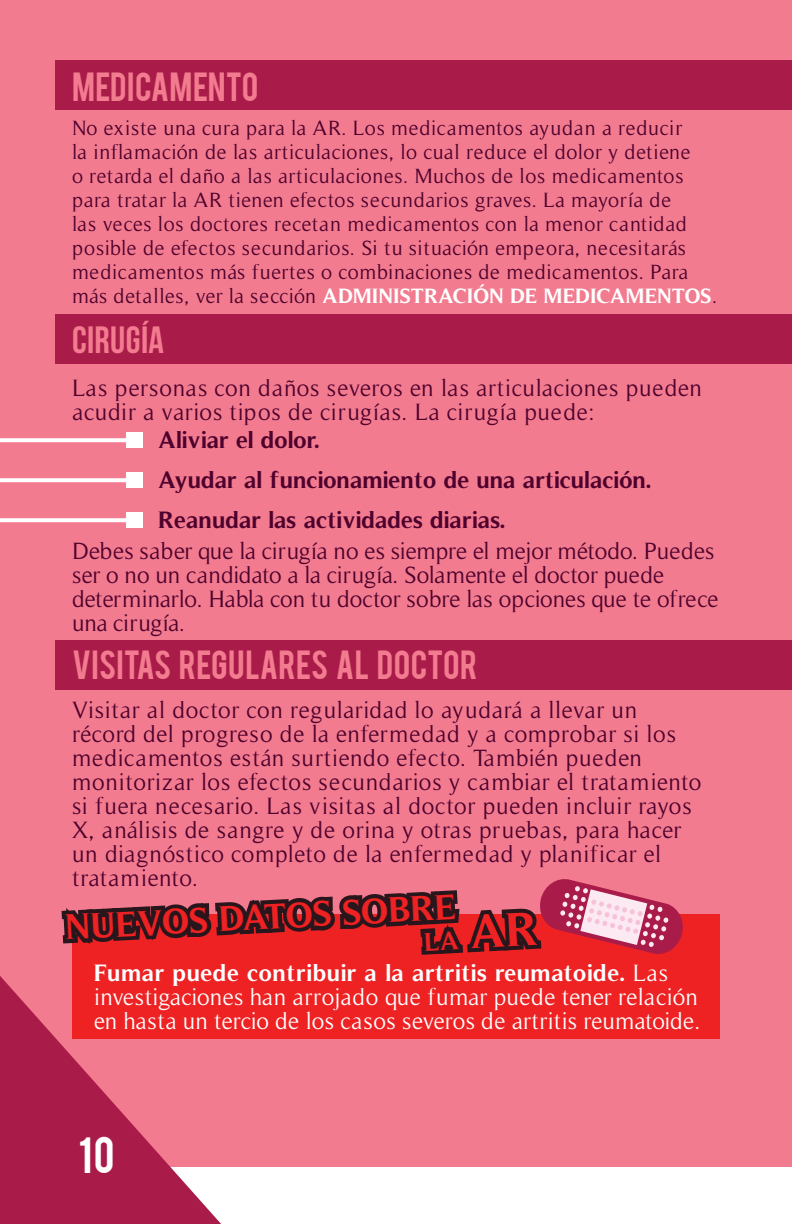
<style>
.page{position:relative;width:792px;height:1224px;background:#f27b8f}
.page>*{position:absolute;margin:0;border:0;box-sizing:border-box;transform-origin:0 0}
.t1{font:40px "Bebas";color:#fff}
.t2{font:38px "Bebas Neue";letter-spacing:.01em;color:#f27b8f}
.t3{font:700 36px "Timeless";color:#ee2123}
.t4{font:32px "Bebas";letter-spacing:.01em;color:#f27b8f}
.t5{font:700 26px "Timeless";color:#ee2123}
.t6{font:24px/24px "Timeless";letter-spacing:.025em;color:#4e012d}
.t7{font:24px/24px "Timeless";color:#4e012d}
.t8{font:24px/24px "Timeless";letter-spacing:.005em;color:#fff}
.t9{font:700 24px "Timeless";color:#4e012d}
.t10{font:21px/24px "Timeless";letter-spacing:.025em;color:#4e012d}
.s1{font-weight:700;color:#fff}
.s2{font-size:48px}
.s3{font-weight:700}
</style>
<div class="page">
<div style="left:72px;top:914px;width:648px;height:125px;background:#ee2123"></div>
<div style="left:0;top:1167px;width:792px;height:57px;background:#fff"></div>
<svg style="left:0;top:976px;width:55px;height:248px;background:#b22651"></svg>
<div style="left:55px;top:60px;width:737px;height:50px;background:#a91b49"></div>
<div style="left:55px;top:640px;width:737px;height:50px;background:#a91b49"></div>
<div style="left:55px;top:314px;width:737px;height:50px;background:#a91b49"></div>
<svg style="left:0;top:518px;width:127px;height:4px"></svg>
<div style="left:127px;top:512px;width:16px;height:16px;background:#fff"></div>
<svg style="left:0;top:478px;width:127px;height:4px"></svg>
<div style="left:127px;top:472px;width:16px;height:16px;background:#fff"></div>
<svg style="left:0;top:438px;width:127px;height:4px"></svg>
<div style="left:127px;top:432px;width:16px;height:16px;background:#fff"></div>
<svg style="left:55px;top:879px;width:628px;height:345px"></svg>
<h4 class="t4" style="left:72px;top:64px;width:188px">MEDICAMENTO</h4>
<p class="t10" style="left:72px;top:116px;width:647px">No existe una cura para la AR. Los medicamentos ayudan a reducir<br>la inflamación de las articulaciones, lo cual reduce el dolor y detiene<br>o retarda el daño a las articulaciones. Muchos de los medicamentos para tratar la AR tienen efectos secundarios graves. La mayoría de<br>las veces los doctores recetan medicamentos con la menor cantidad posible de efectos secundarios. Si tu situación empeora, necesitarás medicamentos más fuertes o combinaciones de medicamentos. Para más detalles, ver la sección <span class="s1">ADMINISTRACIÓN DE MEDICAMENTOS</span>.</p>
<h4 class="t2" style="left:72px;top:319px;width:94px">CIRUGÍA</h4>
<p class="t6" style="left:72px;top:376px;width:632px">Las personas con daños severos en las articulaciones pueden acudir a varios tipos de cirugías. La cirugía puede:</p>
<p class="t9" style="left:158px;top:425px;width:163px">Aliviar el dolor.</p>
<p class="t9" style="left:158px;top:465px;width:494px">Ayudar al funcionamiento de una articulación.</p>
<p class="t9" style="left:158px;top:505px;width:349px">Reanudar las actividades diarias.</p>
<p class="t7" style="left:72px;top:539px;width:648px">Debes saber que la cirugía no es siempre el mejor método. Puedes ser o no un candidato a la cirugía. Solamente el doctor puede determinarlo. Habla con tu doctor sobre las opciones que te ofrece una cirugía.</p>
<h4 class="t4" style="left:72px;top:642px;width:407px">VISITAS REGULARES AL DOCTOR</h4>
<p class="t6" style="left:72px;top:698px;width:631px">Visitar al doctor con regularidad lo ayudará a llevar un récord del progreso de la enfermedad y a comprobar si los medicamentos están surtiendo efecto. También pueden monitorizar los efectos secundarios y cambiar el tratamiento si fuera necesario. Las visitas al doctor pueden incluir rayos X, análisis de sangre y de orina y otras pruebas, para hacer un diagnóstico completo de la enfermedad y planificar el tratamiento.</p>
<h3 class="t3" style="left:65px;top:906px;width:393px;rotate:-3deg">NUEVOS DATOS SOBRE</h3>
<h3 class="t5" style="left:424px;top:926px;width:116px;rotate:-3deg">LA <span class="s2">AR</span></h3>
<p class="t8" style="left:94px;top:961px;width:608px"><span class="s3">Fumar puede contribuir a la artritis reumatoide.</span> Las investigaciones han arrojado que fumar puede tener relación en hasta un tercio de los casos severos de artritis reumatoide.</p>
<h1 class="t1" style="left:78px;top:1126px;width:38px">10</h1>
</div>
